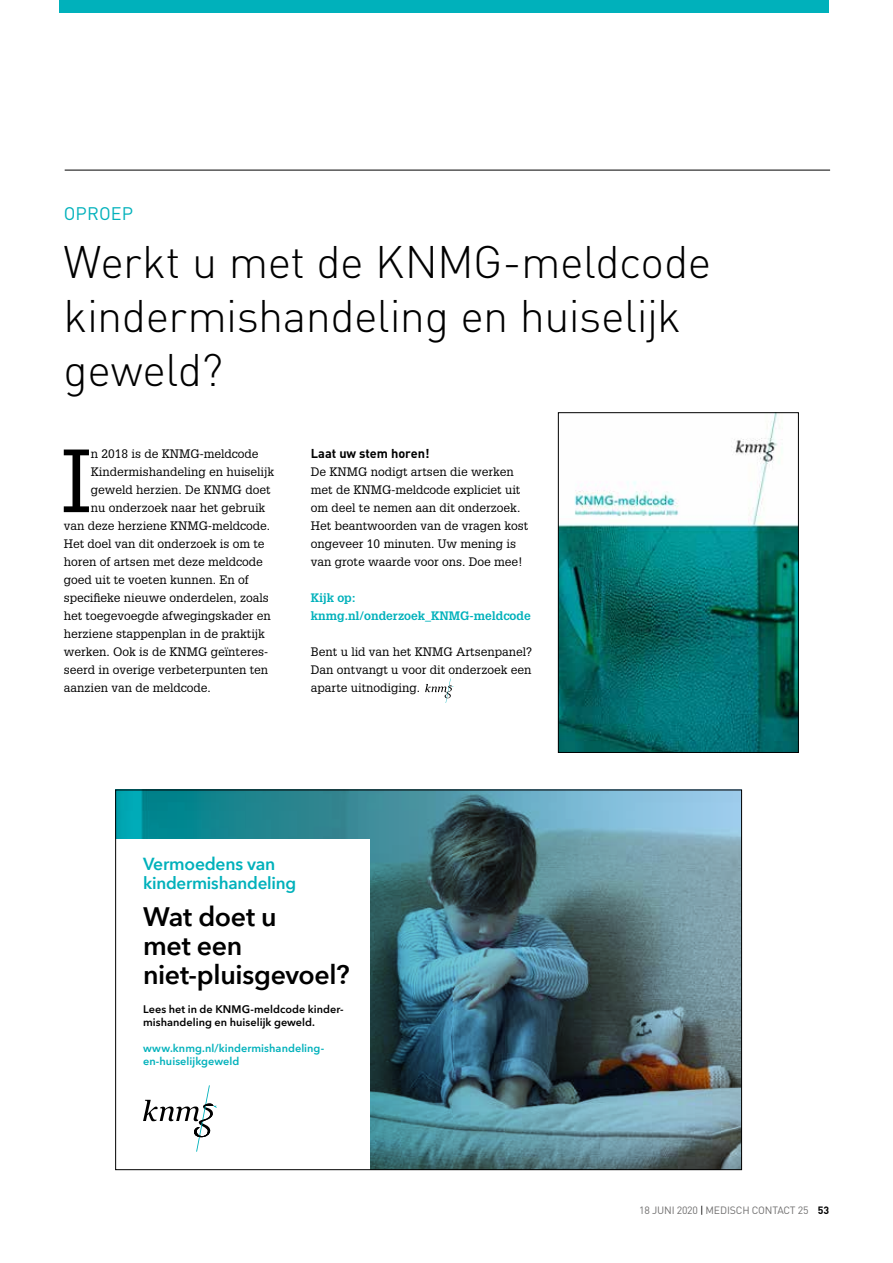
<style>
.page{position:relative;width:893px;height:1263px;background:#fff}
.page>*{position:absolute;margin:0;border:0;box-sizing:border-box;transform-origin:0 0}
.t1{font:87.45px "Glypha LT Std";color:#000}
.t2{font:300 45px/54px "DINOT";letter-spacing:-.015em;color:#000}
.t3{font:600 26.7px/29.1px "Avenir Next";letter-spacing:-.01em;color:#000}
.t4{font:18px "DINOT";letter-spacing:.005em;color:#00b1bb}
.t5{font:600 17.4px "Avenir Next";letter-spacing:-.015em;color:#00b1bb}
.t6{font:600 16.95px "Avenir Next";letter-spacing:-.015em;color:#00b1bb}
.t7{font:700 12.75px "DINOT";color:#000}
.t8{font:12px/18px "Glypha LT Std";color:#000}
.t9{font:700 12px/18px "Glypha LT Std";color:#00b1bb}
.t10{font:600 10.95px/13.4px "Avenir Next LT Pro";letter-spacing:.005em;color:#000}
.t11{font:600 10.95px/13.4px "Avenir Next LT Pro";letter-spacing:.005em;color:#00b1bb}
.t12{font:10.5px "DINOT";letter-spacing:-.015em;color:#706f6f}
.s1{color:#000}
.s2{font-weight:700;color:#000}
</style>
<div class="page">
<div style="left:60px;top:0;width:769px;height:13px;background:#00b1bb"></div>
<hr style="left:65px;top:170px;width:765px;height:1px;background:#000">
<img style="left:560px;top:414px;width:237px;height:337px">
<div style="left:558px;top:412px;width:241px;height:341px;border:1px solid #000"></div>
<svg style="left:425px;top:679px;width:28px;height:24px"></svg>
<img style="left:117px;top:792px;width:623px;height:376px">
<h3 class="t4" style="left:64px;top:202px;width:71px">OPROEP</h3>
<h2 class="t2" style="left:64px;top:234px;width:649px">Werkt u met de KNMG-meldcode kindermishandeling en huiselijk geweld?</h2>
<h1 class="t1" style="left:62px;top:428px;width:31px">I</h1>
<p class="t8" style="left:91px;top:445px;width:169px">n 2018 is de KNMG-meldcode</p>
<p class="t8" style="left:91px;top:463px;width:185px">Kindermishandeling en huiselijk</p>
<p class="t8" style="left:91px;top:481px;width:181px">geweld herzien. De KNMG doet</p>
<p class="t8" style="left:91px;top:499px;width:176px">nu onderzoek naar het gebruik</p>
<p class="t8" style="left:64px;top:517px;width:208px">van deze herziene KNMG-meldcode.</p>
<p class="t8" style="left:64px;top:535px;width:202px">Het doel van dit onderzoek is om te</p>
<p class="t8" style="left:64px;top:553px;width:201px">horen of artsen met deze meldcode</p>
<p class="t8" style="left:64px;top:571px;width:186px">goed uit te voeten kunnen. En of</p>
<p class="t8" style="left:64px;top:589px;width:206px">specifieke nieuwe onderdelen, zoals</p>
<p class="t8" style="left:64px;top:607px;width:209px">het toegevoegde afwegingskader en</p>
<p class="t8" style="left:64px;top:625px;width:203px">herziene stappenplan in de praktijk</p>
<p class="t8" style="left:64px;top:643px;width:206px">werken. Ook is de KNMG geïnteres-</p>
<p class="t8" style="left:64px;top:661px;width:206px">seerd in overige verbeterpunten ten</p>
<p class="t8" style="left:64px;top:679px;width:148px">aanzien van de meldcode.</p>
<p class="t7" style="left:311px;top:445px;width:120px">Laat uw stem horen!</p>
<p class="t8" style="left:311px;top:463px;width:219px">De KNMG nodigt artsen die werken met de KNMG-meldcode expliciet uit om deel te nemen aan dit onderzoek.<br>Het beantwoorden van de vragen kost ongeveer 10 minuten. Uw mening is van grote waarde voor ons. Doe mee!</p>
<p class="t9" style="left:311px;top:588px;width:221px">Kijk op: knmg.nl/onderzoek_KNMG-meldcode</p>
<p class="t8" style="left:311px;top:643px;width:223px;text-align:justify">Bent u lid van het KNMG Artsenpanel?<br>Dan ontvangt u voor dit onderzoek een aparte uitnodiging.</p>
<h3 class="t5" style="left:143px;top:849px;width:134px">Vermoedens van</h3>
<h3 class="t6" style="left:143px;top:869px;width:155px">kindermishandeling</h3>
<h3 class="t3" style="left:143px;top:901px;width:208px">Wat doet u<br>met een niet-pluisgevoel?</h3>
<p class="t10" style="left:143px;top:1002px;width:202px">Lees het in de KNMG-meldcode kinder&shy;mishandeling en huiselijk geweld.</p>
<p class="t11" style="left:143px;top:1041px;width:183px">www.knmg.nl/kindermishandeling&shy;en-huiselijkgeweld</p>
<p class="t12" style="left:639px;top:1203px;width:192px">18 JUNI 2020 <span class="s1">|</span> MEDISCH CONTACT 25 <span class="s2">53</span></p>
</div>
